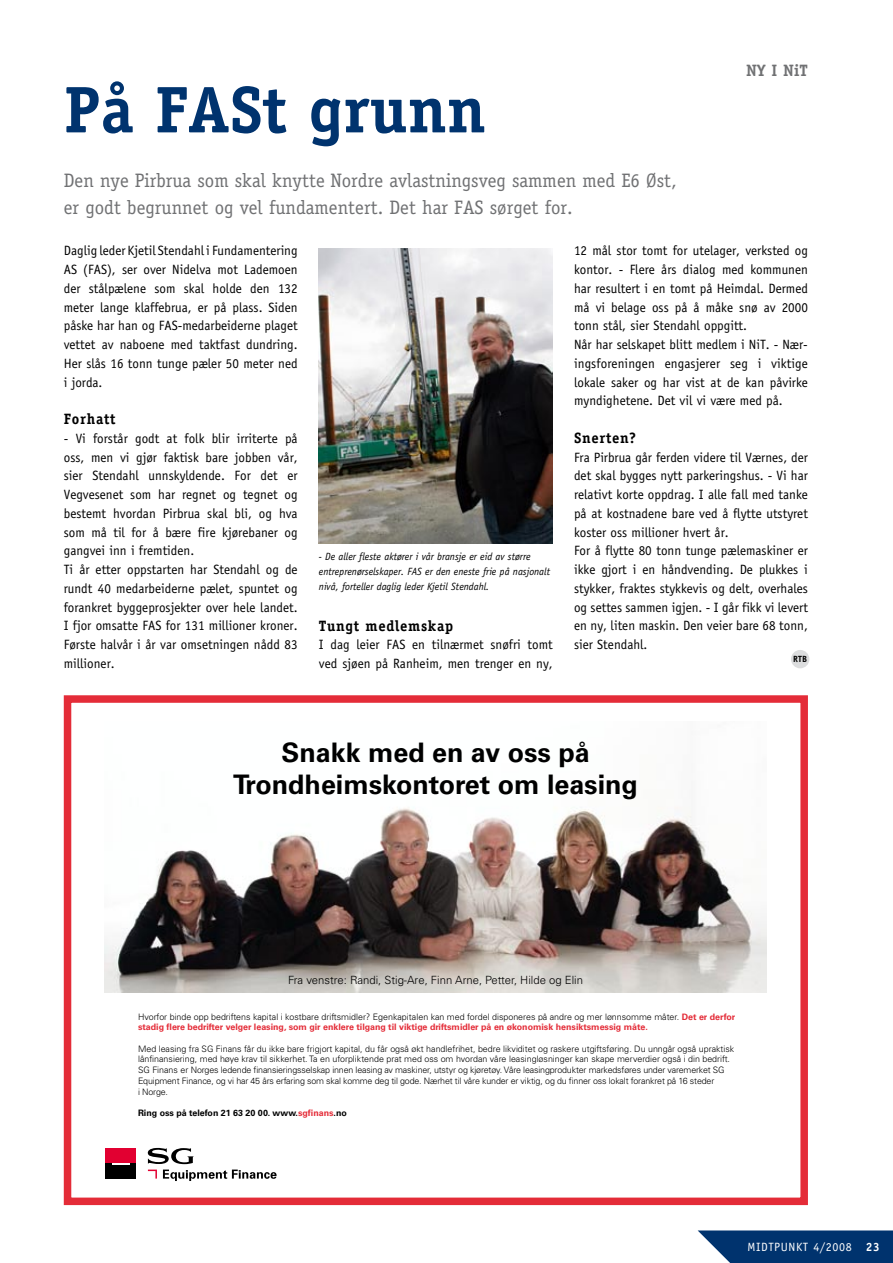
<style>
.page{position:relative;width:893px;height:1263px;background:#fff}
.page>*{position:absolute;margin:0;border:0;box-sizing:border-box;transform-origin:0 0}
.t1{font:700 66px "Officina Serif Std";color:#00336e}
.t2{font:700 26.85px/32.2px "Univers";color:#000;text-align:center}
.t3{font:19.5px/27px "Officina Serif Std";color:#707173}
.t4{font:700 16.5px "Officina Serif Std";color:#707173}
.t5{font:700 15px "Officina Serif Std";letter-spacing:.05em;color:#000}
.t6{font:13.5px/18.8px "Officina Sans Std";color:#000}
.t7{font:12px "Officina Sans Std";letter-spacing:.05em;color:#fff}
.t8{font:300 11.25px "Univers";color:#000}
.t9{font:11.25px "Courier";color:#000}
.t10{font:italic 10.5px/15px "Officina Sans Std";color:#000}
.t11{font:700 9px "Officina Sans Std";color:#000}
.t12{font:300 8.85px/10.6px "Univers";letter-spacing:-.015em;color:#000}
.t13{font:700 8.85px/10.6px "Univers";color:#e42c38}
.t14{font:700 8.85px "Univers";color:#000}
.s1{font-weight:300;color:#000}
.s2{color:#e42c38}
.s3{font-weight:700}
</style>
<div class="page">
<div style="left:791px;top:650px;width:18px;height:18px;background:#dcddde;border-radius:50%"></div>
<img style="left:319px;top:248px;width:234px;height:296px">
<svg style="left:104px;top:807px;width:663px;height:374px"></svg>
<div style="left:64px;top:695px;width:744px;height:510px;border:8px solid #e42c38"></div>
<svg style="left:698px;top:1230px;width:195px;height:33px;background:#18467b"></svg>
<h1 class="t1" style="left:64px;top:69px;width:424px">På FASt grunn</h1>
<h3 class="t3" style="left:64px;top:167px;width:614px">Den nye Pirbrua som skal knytte Nordre avlastningsveg sammen med E6 Øst, er godt begrunnet og vel fundamentert. Det har FAS sørget for.</h3>
<p class="t4" style="left:746px;top:60px;width:61px">ny i nit</p>
<p class="t6" style="left:64px;top:241px;width:235px">Daglig leder Kjetil Stendahl i Fundamentering AS (FAS), ser over Nidelva mot Lademoen der stålpælene som skal holde den 132 meter lange klaffebrua, er på plass. Siden påske har han og FAS-medarbeiderne plaget vettet av naboene med taktfast dundring.<br>Her slås 16 tonn tunge pæler 50 meter ned i jorda.</p>
<p class="t5" style="left:64px;top:410px;width:53px">Forhatt</p>
<p class="t6" style="left:64px;top:429px;width:236px">- Vi forstår godt at folk blir irriterte på oss, men vi gjør faktisk bare jobben vår, sier Stendahl unnskyldende. For det er Vegvesenet som har regnet og tegnet og bestemt hvordan Pirbrua skal bli, og hva som må til for å bære fire kjørebaner og gangvei inn i fremtiden.<br>Ti år etter oppstarten har Stendahl og de rundt 40 medarbeiderne pælet, spuntet og forankret byggeprosjekter over hele landet.<br>I fjor omsatte FAS for 131 millioner kroner.<br>Første halvår i år var omsetningen nådd 83 millioner.</p>
<p class="t10" style="left:319px;top:548px;width:233px">- De aller fleste aktører i vår bransje er eid av større entreprenørselskaper. FAS er den eneste frie på nasjonalt nivå, forteller daglig leder Kjetil Stendahl.</p>
<p class="t5" style="left:319px;top:616px;width:136px">Tungt medlemskap</p>
<p class="t6" style="left:319px;top:635px;width:235px">I dag leier FAS en tilnærmet snøfri tomt ved sjøen på Ranheim, men trenger en ny,</p>
<p class="t9" style="left:69px;top:638px;width:273px">185x134:185x134 28-08-08 13:39 Side 1</p>
<p class="t6" style="left:574px;top:241px;width:235px">12 mål stor tomt for utelager, verksted og kontor. - Flere års dialog med kommunen har resultert i en tomt på Heimdal. Dermed må vi belage oss på å måke snø av 2000 tonn stål, sier Stendahl oppgitt.<br>Når har selskapet blitt medlem i NiT. - Nær&shy;ingsforeningen engasjerer seg i viktige lokale saker og har vist at de kan påvirke myndighetene. Det vil vi være med på.</p>
<p class="t5" style="left:574px;top:428px;width:63px">Snerten?</p>
<p class="t6" style="left:574px;top:448px;width:235px">Fra Pirbrua går ferden videre til Værnes, der det skal bygges nytt parkeringshus. - Vi har relativt korte oppdrag. I alle fall med tanke på at kostnadene bare ved å flytte utstyret koster oss millioner hvert år.<br>For å flytte 80 tonn tunge pælemaskiner er ikke gjort i en håndvending. De plukkes i stykker, fraktes stykkevis og delt, overhales og settes sammen igjen. - I går fikk vi levert en ny, liten maskin. Den veier bare 68 tonn, sier Stendahl.</p>
<p class="t11" style="left:793px;top:653px;width:15px">RTB</p>
<h2 class="t2" style="left:233px;top:737px;width:406px">Snakk med en av oss på<br>Trondheimskontoret om leasing</h2>
<p class="t8" style="left:288px;top:974px;width:296px">Fra venstre: Randi, Stig-Are, Finn Arne, Petter, Hilde og Elin</p>
<p class="t13" style="left:138px;top:1011px;width:599px"><span class="s1">Hvorfor binde opp bedriftens kapital i kostbare driftsmidler? Egenkapitalen kan med fordel disponeres på andre og mer lønnsomme måter.</span> Det er derfor stadig flere bedrifter velger leasing, som gir enklere tilgang til viktige driftsmidler på en økonomisk hensiktsmessig måte.</p>
<p class="t12" style="left:138px;top:1043px;width:598px">Med leasing fra SG Finans får du ikke bare frigjort kapital, du får også økt handlefrihet, bedre likviditet og raskere utgiftsføring. Du unngår også upraktisk lånfinansiering, med høye krav til sikkerhet. Ta en uforpliktende prat med oss om hvordan våre leasingløsninger kan skape merverdier også i din bedrift.<br>SG Finans er Norges ledende finansieringsselskap innen leasing av maskiner, utstyr og kjøretøy. Våre leasingprodukter markedsføres under varemerket SG Equipment Finance, og vi har 45 års erfaring som skal komme deg til gode. Nærhet til våre kunder er viktig, og du finner oss lokalt forankret på 16 steder<br>i Norge.</p>
<p class="t14" style="left:138px;top:1107px;width:210px">Ring oss på telefon 21 63 20 00. www.<span class="s2">sgfinans</span>.no</p>
<p class="t7" style="left:747px;top:1239px;width:35px">Midtpun</p>
<p class="t7" style="left:796px;top:1239px;width:85px">kt 4/2008 <span class="s3">23</span></p>
</div>
